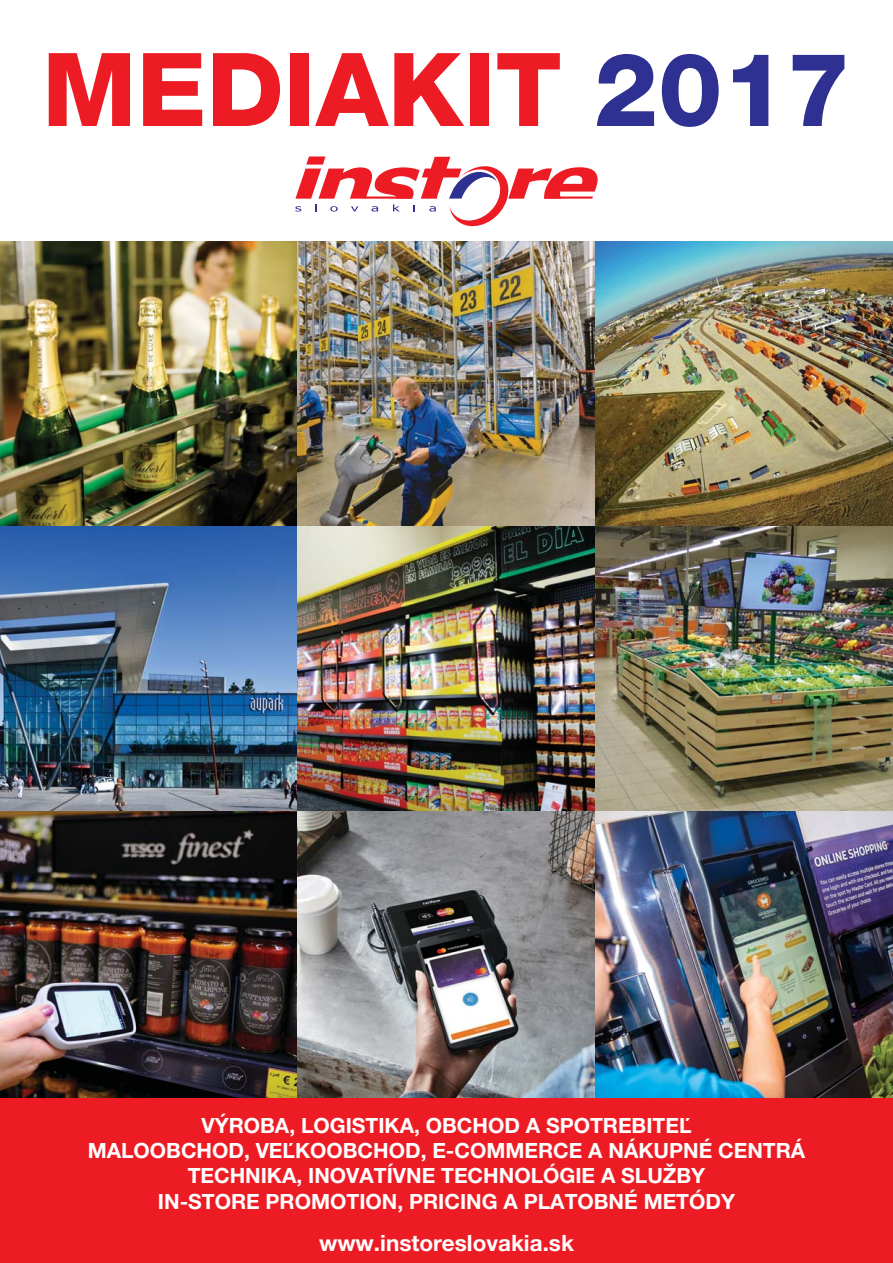
<style>
.page{position:relative;width:893px;height:1263px;background:#fff}
.page>*{position:absolute;margin:0;border:0;box-sizing:border-box;transform-origin:0 0}
.t1{font:800 102px "Helvetica Neue LT Pro";color:#ed1c24}
.t2{font:700 22.5px "Helvetica Neue LT Pro";color:#fff}
.t3{font:700 21px/25.2px "Helvetica Neue LT Pro";color:#fff;text-align:center}
.s1{color:#2e3092}
</style>
<div class="page">
<svg style="left:295px;top:156px;width:303px;height:71px"></svg>
<img style="left:0;top:241px;width:893px;height:856px">
<div style="left:0;top:1097px;width:893px;height:166px;background:#ed1c24"></div>
<h1 class="t1" style="left:42px;top:53px;width:810px">MEDIAKIT <span class="s1">2017</span></h1>
<p class="t3" style="left:88px;top:1115px;width:719px">VÝROBA, LOGISTIKA, OBCHOD A SPOTREBITEĽ<br>MALOOBCHOD, VEĽKOOBCHOD, E-COMMERCE A NÁKUPNÉ CENTRÁ TECHNIKA, INOVATÍVNE TECHNOLÓGIE A SLUŽBY<br>IN-STORE PROMOTION, PRICING A PLATOBNÉ METÓDY</p>
<p class="t2" style="left:319px;top:1235px;width:256px">www.instoreslovakia.sk</p>
</div>
